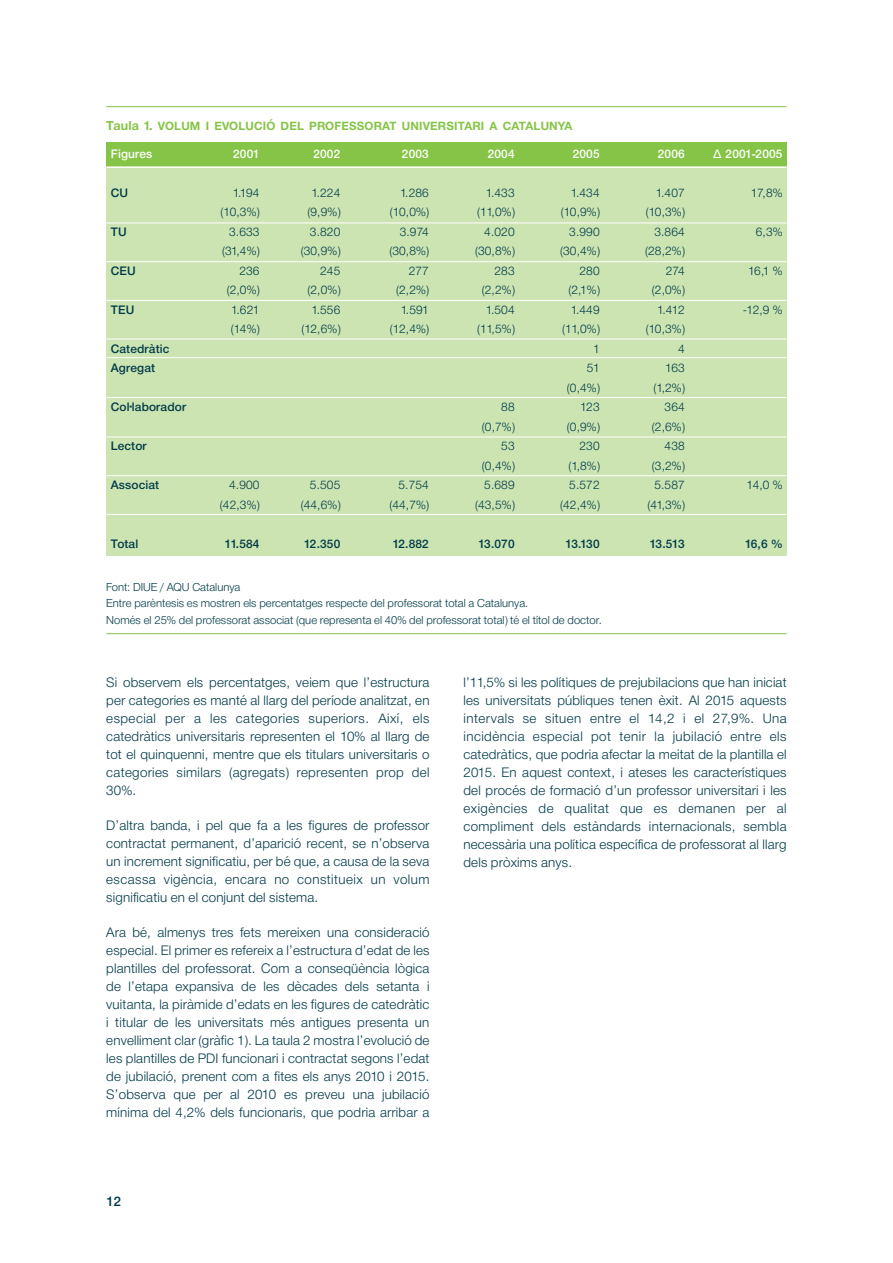
<style>
.page{position:relative;width:893px;height:1263px;background:#fff}
.page>*{position:absolute;margin:0;border:0;box-sizing:border-box;transform-origin:0 0}
.t1{font:14.25px/18px "NH45";letter-spacing:.01em;color:#003a49;text-align:justify}
.t2{font:14.25px "NH65";color:#003a49}
.t3{font:12.75px "NH45";letter-spacing:.01em;color:#003a49}
.t4{font:12.75px "NH65";letter-spacing:.01em;color:#003a49}
.t5{font:12.75px "NH65";letter-spacing:.01em;color:#fff}
.t6{font:12.3px "NH75";letter-spacing:.015em;color:#85c446}
.t7{font:12px/16.5px "NH45";color:#003a49}
.s1{font-size:13.5px}
</style>
<div class="page">
<div style="left:106px;top:142px;width:681px;height:413px;background:#cce4b1"></div>
<hr style="left:106px;top:223px;width:681px;height:1px;background:#fff">
<div style="left:106px;top:142px;width:681px;height:25px;background:#85c446"></div>
<hr style="left:106px;top:166px;width:681px;height:2px;background:#fff">
<hr style="left:106px;top:106px;width:681px;height:1px;background:#85c446">
<hr style="left:106px;top:633px;width:681px;height:1px;background:#85c446">
<hr style="left:106px;top:261px;width:681px;height:1px;background:#fff">
<hr style="left:106px;top:300px;width:681px;height:1px;background:#fff">
<hr style="left:106px;top:357px;width:681px;height:1px;background:#fff">
<hr style="left:106px;top:339px;width:681px;height:1px;background:#fff">
<hr style="left:106px;top:397px;width:681px;height:1px;background:#fff">
<hr style="left:106px;top:437px;width:681px;height:1px;background:#fff">
<hr style="left:106px;top:475px;width:681px;height:1px;background:#fff">
<hr style="left:106px;top:514px;width:681px;height:1px;background:#fff">
<p class="t6" style="left:106px;top:121px;width:468px"><span class="s1">Taula 1.</span> VOLUM I EVOLUCIÓ DEL PROFESSORAT UNIVERSITARI A CATALUNYA</p>
<p class="t5" style="left:111px;top:149px;width:43px">Figures</p>
<p class="t5" style="left:233px;top:149px;width:28px">2001</p>
<p class="t5" style="left:313px;top:149px;width:28px">2002</p>
<p class="t5" style="left:402px;top:149px;width:28px">2003</p>
<p class="t5" style="left:488px;top:149px;width:28px">2004</p>
<p class="t5" style="left:573px;top:149px;width:28px">2005</p>
<p class="t5" style="left:658px;top:149px;width:28px">2006</p>
<p class="t5" style="left:713px;top:149px;width:71px">Δ 2001-2005</p>
<p class="t4" style="left:111px;top:188px;width:19px">CU</p>
<p class="t3" style="left:233px;top:188px;width:28px">1.194</p>
<p class="t3" style="left:311px;top:188px;width:30px">1.224</p>
<p class="t3" style="left:400px;top:188px;width:30px">1.286</p>
<p class="t3" style="left:486px;top:188px;width:30px">1.433</p>
<p class="t3" style="left:571px;top:188px;width:30px">1.434</p>
<p class="t3" style="left:656px;top:188px;width:30px">1.407</p>
<p class="t3" style="left:751px;top:188px;width:33px">17,8%</p>
<p class="t3" style="left:221px;top:208px;width:40px">(10,3%)</p>
<p class="t3" style="left:308px;top:208px;width:34px">(9,9%)</p>
<p class="t3" style="left:390px;top:208px;width:40px">(10,0%)</p>
<p class="t3" style="left:477px;top:208px;width:39px">(11,0%)</p>
<p class="t3" style="left:561px;top:208px;width:40px">(10,9%)</p>
<p class="t3" style="left:646px;top:208px;width:40px">(10,3%)</p>
<p class="t4" style="left:111px;top:227px;width:17px">TU</p>
<p class="t3" style="left:229px;top:227px;width:32px">3.633</p>
<p class="t3" style="left:310px;top:227px;width:32px">3.820</p>
<p class="t3" style="left:400px;top:227px;width:31px">3.974</p>
<p class="t3" style="left:484px;top:227px;width:32px">4.020</p>
<p class="t3" style="left:569px;top:227px;width:32px">3.990</p>
<p class="t3" style="left:654px;top:227px;width:32px">3.864</p>
<p class="t3" style="left:756px;top:227px;width:28px">6,3%</p>
<p class="t3" style="left:222px;top:247px;width:39px">(31,4%)</p>
<p class="t3" style="left:301px;top:247px;width:41px">(30,9%)</p>
<p class="t3" style="left:389px;top:247px;width:41px">(30,8%)</p>
<p class="t3" style="left:475px;top:247px;width:41px">(30,8%)</p>
<p class="t3" style="left:560px;top:247px;width:41px">(30,4%)</p>
<p class="t3" style="left:645px;top:247px;width:41px">(28,2%)</p>
<p class="t4" style="left:111px;top:266px;width:27px">CEU</p>
<p class="t3" style="left:239px;top:266px;width:22px">236</p>
<p class="t3" style="left:320px;top:266px;width:22px">245</p>
<p class="t3" style="left:409px;top:266px;width:22px">277</p>
<p class="t3" style="left:494px;top:266px;width:22px">283</p>
<p class="t3" style="left:579px;top:266px;width:22px">280</p>
<p class="t3" style="left:666px;top:266px;width:20px">274</p>
<p class="t3" style="left:748px;top:266px;width:36px">16,1 %</p>
<p class="t3" style="left:227px;top:286px;width:34px">(2,0%)</p>
<p class="t3" style="left:308px;top:286px;width:34px">(2,0%)</p>
<p class="t3" style="left:396px;top:286px;width:34px">(2,2%)</p>
<p class="t3" style="left:482px;top:286px;width:34px">(2,2%)</p>
<p class="t3" style="left:568px;top:286px;width:33px">(2,1%)</p>
<p class="t3" style="left:652px;top:286px;width:34px">(2,0%)</p>
<p class="t4" style="left:111px;top:305px;width:25px">TEU</p>
<p class="t3" style="left:231px;top:305px;width:30px">1.621</p>
<p class="t3" style="left:311px;top:305px;width:30px">1.556</p>
<p class="t3" style="left:401px;top:305px;width:30px">1.591</p>
<p class="t3" style="left:486px;top:305px;width:30px">1.504</p>
<p class="t3" style="left:571px;top:305px;width:30px">1.449</p>
<p class="t3" style="left:657px;top:305px;width:29px">1.412</p>
<p class="t3" style="left:743px;top:305px;width:41px">-12,9 %</p>
<p class="t3" style="left:231px;top:325px;width:30px">(14%)</p>
<p class="t3" style="left:301px;top:325px;width:40px">(12,6%)</p>
<p class="t3" style="left:390px;top:325px;width:40px">(12,4%)</p>
<p class="t3" style="left:477px;top:325px;width:39px">(11,5%)</p>
<p class="t3" style="left:562px;top:325px;width:39px">(11,0%)</p>
<p class="t3" style="left:646px;top:325px;width:40px">(10,3%)</p>
<p class="t4" style="left:111px;top:344px;width:60px">Catedràtic</p>
<p class="t3" style="left:593px;top:344px;width:8px">1</p>
<p class="t3" style="left:678px;top:344px;width:8px">4</p>
<p class="t4" style="left:111px;top:364px;width:46px">Agregat</p>
<p class="t3" style="left:587px;top:364px;width:14px">51</p>
<p class="t3" style="left:665px;top:364px;width:21px">163</p>
<p class="t3" style="left:567px;top:383px;width:34px">(0,4%)</p>
<p class="t3" style="left:653px;top:383px;width:33px">(1,2%)</p>
<p class="t4" style="left:111px;top:403px;width:77px">Col·laborador</p>
<p class="t3" style="left:501px;top:403px;width:15px">88</p>
<p class="t3" style="left:580px;top:403px;width:21px">123</p>
<p class="t3" style="left:665px;top:403px;width:22px">364</p>
<p class="t3" style="left:482px;top:422px;width:34px">(0,7%)</p>
<p class="t3" style="left:567px;top:422px;width:34px">(0,9%)</p>
<p class="t3" style="left:652px;top:422px;width:34px">(2,6%)</p>
<p class="t4" style="left:111px;top:442px;width:38px">Lector</p>
<p class="t3" style="left:501px;top:442px;width:15px">53</p>
<p class="t3" style="left:579px;top:442px;width:22px">230</p>
<p class="t3" style="left:665px;top:442px;width:22px">438</p>
<p class="t3" style="left:482px;top:461px;width:34px">(0,4%)</p>
<p class="t3" style="left:568px;top:461px;width:33px">(1,8%)</p>
<p class="t3" style="left:652px;top:461px;width:34px">(3,2%)</p>
<p class="t4" style="left:111px;top:481px;width:50px">Associat</p>
<p class="t3" style="left:229px;top:481px;width:32px">4.900</p>
<p class="t3" style="left:310px;top:481px;width:32px">5.505</p>
<p class="t3" style="left:398px;top:481px;width:32px">5.754</p>
<p class="t3" style="left:484px;top:481px;width:32px">5.689</p>
<p class="t3" style="left:569px;top:481px;width:32px">5.572</p>
<p class="t3" style="left:654px;top:481px;width:32px">5.587</p>
<p class="t3" style="left:747px;top:481px;width:37px">14,0 %</p>
<p class="t3" style="left:220px;top:500px;width:41px">(42,3%)</p>
<p class="t3" style="left:301px;top:500px;width:41px">(44,6%)</p>
<p class="t3" style="left:389px;top:500px;width:41px">(44,7%)</p>
<p class="t3" style="left:475px;top:500px;width:41px">(43,5%)</p>
<p class="t3" style="left:560px;top:500px;width:41px">(42,4%)</p>
<p class="t3" style="left:647px;top:500px;width:39px">(41,3%)</p>
<p class="t4" style="left:111px;top:539px;width:29px">Total</p>
<p class="t4" style="left:224px;top:539px;width:36px">11.584</p>
<p class="t4" style="left:304px;top:539px;width:38px">12.350</p>
<p class="t4" style="left:392px;top:539px;width:38px">12.882</p>
<p class="t4" style="left:478px;top:539px;width:38px">13.070</p>
<p class="t4" style="left:565px;top:539px;width:36px">13.130</p>
<p class="t4" style="left:649px;top:539px;width:37px">13.513</p>
<p class="t4" style="left:745px;top:539px;width:39px">16,6 %</p>
<p class="t7" style="left:106px;top:580px;width:497px">Font: DIUE / AQU Catalunya<br>Entre parèntesis es mostren els percentatges respecte del professorat total a Catalunya.<br>Només el 25% del professorat associat (que representa el 40% del professorat total) té el títol de doctor.</p>
<p class="t1" style="left:106px;top:674px;width:325px">Si observem els percentatges, veiem que l’estructura per categories es manté al llarg del període analitzat, en especial per a les categories superiors. Així, els catedràtics universitaris representen el 10% al llarg de tot el quinquenni, mentre que els titulars universitaris o categories similars (agregats) representen prop del 30%.</p>
<p class="t1" style="left:106px;top:817px;width:325px">D’altra banda, i pel que fa a les figures de professor contractat permanent, d’aparició recent, se n’observa un increment significatiu, per bé que, a causa de la seva escassa vigència, encara no constitueix un volum significatiu en el conjunt del sistema.</p>
<p class="t1" style="left:106px;top:924px;width:325px">Ara bé, almenys tres fets mereixen una consideració especial. El primer es refereix a l’estructura d’edat de les plantilles del professorat. Com a conseqüència lògica de l’etapa expansiva de les dècades dels setanta i vuitanta, la piràmide d’edats en les figures de catedràtic i titular de les universitats més antigues presenta un envelliment clar (gràfic 1). La taula 2 mostra l’evolució de les plantilles de PDI funcionari i contractat segons l’edat de jubilació, prenent com a fites els anys 2010 i 2015.<br>S’observa que per al 2010 es preveu una jubilació mínima del 4,2% dels funcionaris, que podria arribar a</p>
<p class="t2" style="left:106px;top:1196px;width:16px">12</p>
<p class="t1" style="left:463px;top:674px;width:325px">l’11,5% si les polítiques de prejubilacions que han iniciat les universitats públiques tenen èxit. Al 2015 aquests intervals se situen entre el 14,2 i el 27,9%. Una incidència especial pot tenir la jubilació entre els catedràtics, que podria afectar la meitat de la plantilla el 2015. En aquest context, i ateses les característiques del procés de formació d’un professor universitari i les exigències de qualitat que es demanen per al compliment dels estàndards internacionals, sembla necessària una política específica de professorat al llarg dels pròxims anys.</p>
</div>
